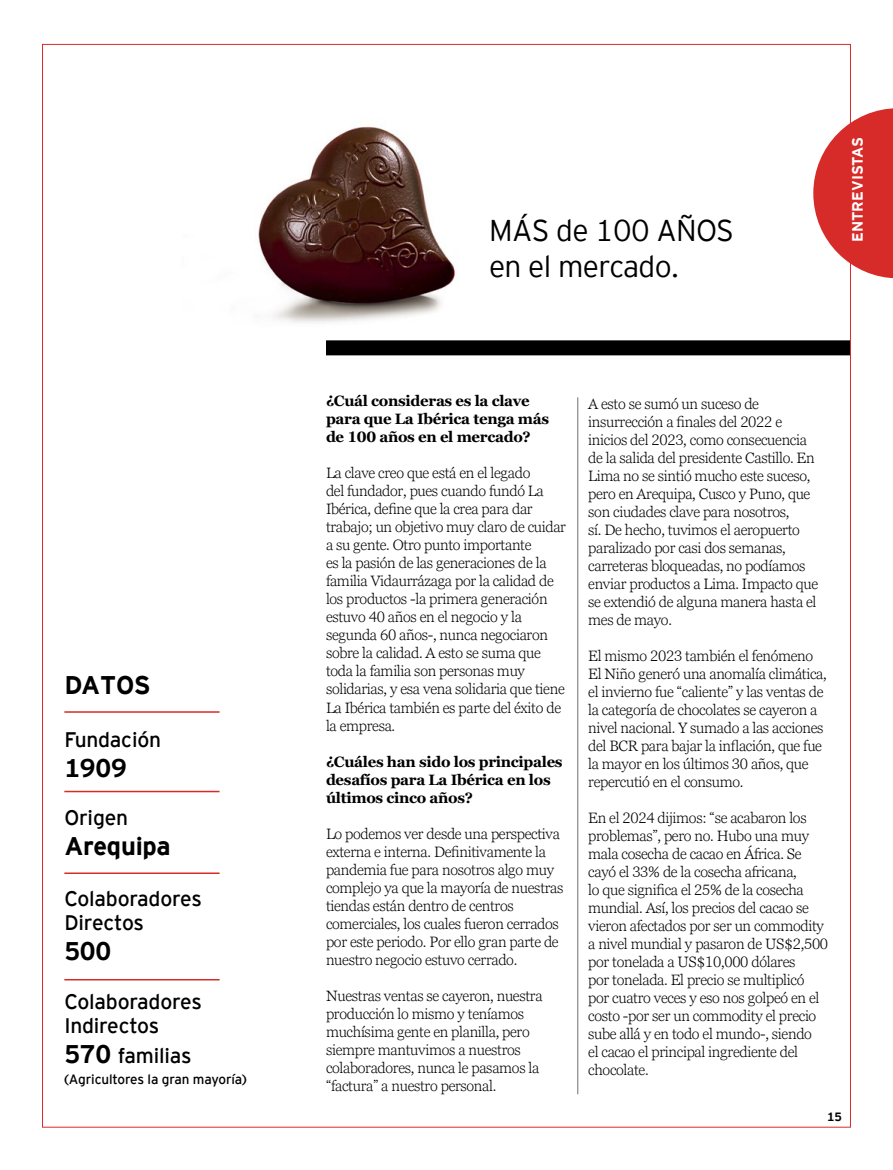
<style>
.page{position:relative;width:893px;height:1170px;background:#fff}
.page>*{position:absolute;margin:0;border:0;box-sizing:border-box;transform-origin:0 0}
.t1{font:300 30px/36px "EY Interstate";letter-spacing:-.02em;color:#000}
.t2{font:700 25.5px "EY Interstate";letter-spacing:-.01em;color:#000}
.t3{font:21px/24px "EY Interstate";letter-spacing:-.01em;color:#000}
.t4{font:300 15px/18px "Georgia Pro";letter-spacing:-.02em;color:#000}
.t5{font:700 15px/18px "Georgia Pro";letter-spacing:-.02em;color:#000}
.t6{font:700 15px "EY Interstate";color:#fff}
.t7{font:13.5px "EY Interstate";letter-spacing:-.01em;color:#000}
.t8{font:700 12px "EY Interstate";color:#000}
.s1{font-weight:700;font-size:25.5px}
</style>
<div class="page">
<img style="left:258px;top:126px;width:211px;height:230px">
<div style="left:326px;top:340px;width:524px;height:15px;background:#000"></div>
<hr style="left:64px;top:711px;width:156px;height:1px;background:#d72b29">
<hr style="left:64px;top:790px;width:156px;height:2px;background:#d72b29">
<hr style="left:64px;top:872px;width:156px;height:1px;background:#d72b29">
<hr style="left:64px;top:978px;width:156px;height:2px;background:#d72b29">
<hr style="left:577px;top:397px;width:1px;height:697px;background:#706f6f">
<svg style="left:813px;top:108px;width:80px;height:170px"></svg>
<h2 class="t2" style="left:64px;top:666px;width:88px">DATOS</h2>
<h3 class="t3" style="left:64px;top:726px;width:98px">Fundación</h3>
<h2 class="t2" style="left:64px;top:749px;width:64px">1909</h2>
<h3 class="t3" style="left:64px;top:804px;width:65px">Origen</h3>
<h2 class="t2" style="left:64px;top:827px;width:108px">Arequipa</h2>
<h3 class="t3" style="left:64px;top:884px;width:139px">Colaboradores<br>Directos</h3>
<h2 class="t2" style="left:64px;top:932px;width:48px">500</h2>
<h3 class="t3" style="left:64px;top:988px;width:139px">Colaboradores<br>Indirectos</h3>
<h3 class="t3" style="left:64px;top:1042px;width:129px"><span class="s1">570</span> familias</h3>
<p class="t7" style="left:64px;top:1069px;width:184px">(Agricultores la gran mayoría)</p>
<h1 class="t1" style="left:489px;top:211px;width:247px">MÁS de 100 AÑOS en el mercado.</h1>
<p class="t6" style="left:847px;top:242px;width:107px;rotate:-90deg">ENTREVISTAS</p>
<p class="t5" style="left:326px;top:392px;width:225px">¿Cuál consideras es la clave para que La Ibérica tenga más de 100 años en el mercado?</p>
<p class="t4" style="left:326px;top:464px;width:242px">La clave creo que está en el legado<br>del fundador, pues cuando fundó La Ibérica, define que la crea para dar trabajo; un objetivo muy claro de cuidar a su gente. Otro punto importante<br>es la pasión de las generaciones de la familia Vidaurrázaga por la calidad de los productos -la primera generación estuvo 40 años en el negocio y la segunda 60 años-, nunca negociaron sobre la calidad. A esto se suma que toda la familia son personas muy solidarias, y esa vena solidaria que tiene La Ibérica también es parte del éxito de la empresa.</p>
<p class="t5" style="left:326px;top:752px;width:238px">¿Cuáles han sido los principales desafíos para La Ibérica en los últimos cinco años?</p>
<p class="t4" style="left:326px;top:824px;width:239px">Lo podemos ver desde una perspectiva externa e interna. Definitivamente la pandemia fue para nosotros algo muy complejo ya que la mayoría de nuestras tiendas están dentro de centros comerciales, los cuales fueron cerrados por este periodo. Por ello gran parte de nuestro negocio estuvo cerrado.</p>
<p class="t4" style="left:326px;top:986px;width:218px">Nuestras ventas se cayeron, nuestra producción lo mismo y teníamos muchísima gente en planilla, pero siempre mantuvimos a nuestros colaboradores, nunca le pasamos la “factura” a nuestro personal.</p>
<p class="t4" style="left:588px;top:395px;width:231px">A esto se sumó un suceso de insurrección a finales del 2022 e inicios del 2023, como consecuencia de la salida del presidente Castillo. En<br>Lima no se sintió mucho este suceso, pero en Arequipa, Cusco y Puno, que son ciudades clave para nosotros,<br>sí. De hecho, tuvimos el aeropuerto paralizado por casi dos semanas, carreteras bloqueadas, no podíamos enviar productos a Lima. Impacto que se extendió de alguna manera hasta el mes de mayo.</p>
<p class="t4" style="left:588px;top:647px;width:240px">El mismo 2023 también el fenómeno El Niño generó una anomalía climática, el invierno fue “caliente” y las ventas de la categoría de chocolates se cayeron a nivel nacional. Y sumado a las acciones del BCR para bajar la inflación, que fue la mayor en los últimos 30 años, que repercutió en el consumo.</p>
<p class="t4" style="left:588px;top:809px;width:241px">En el 2024 dijimos: “se acabaron los problemas”, pero no. Hubo una muy mala cosecha de cacao en África. Se cayó el 33% de la cosecha africana,<br>lo que significa el 25% de la cosecha mundial. Así, los precios del cacao se vieron afectados por ser un commodity a nivel mundial y pasaron de US$2,500 por tonelada a US$10,000 dólares<br>por tonelada. El precio se multiplicó por cuatro veces y eso nos golpeó en el costo -por ser un commodity el precio sube allá y en todo el mundo-, siendo<br>el cacao el principal ingrediente del chocolate.</p>
<p class="t8" style="left:827px;top:1107px;width:16px">15</p>
</div>
